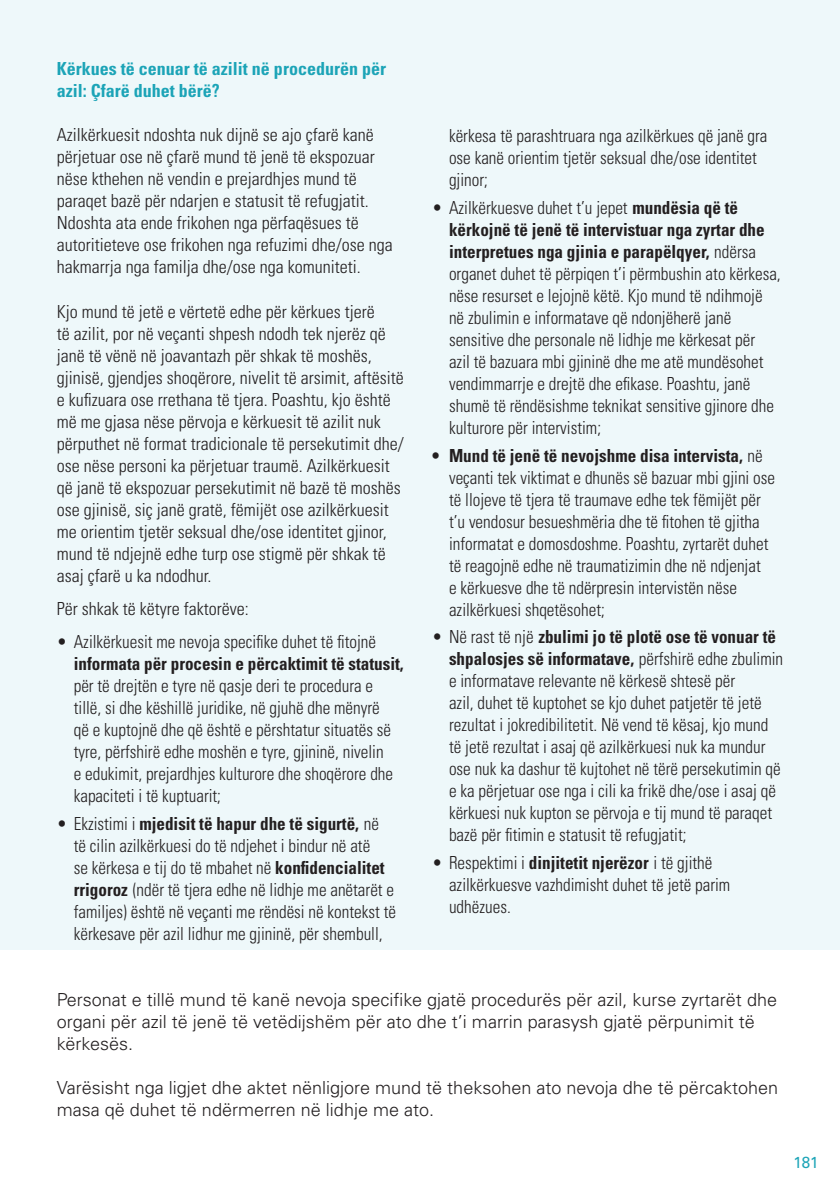
<style>
.page{position:relative;width:840px;height:1191px;background:#fff}
.page>*{position:absolute;margin:0;border:0;box-sizing:border-box;transform-origin:0 0}
.Nabrojuvanje_pozadin{font:300 condensed 18px/22px "Univers LT Std";color:#231f20;scale:.95 1}
.Nabrojuvanje_pozadin-2{font:300 condensed 18px/22px "Univers LT Std";color:#231f20}
.Body_Text{font:300 18px/22px "Univers LT Std";color:#231f20}
.heading_8{font:700 condensed 18px/22px "Univers LT Std";color:#1ca4b7}
.t1{font:16px "Univers LT Std";color:#1ca4b7;scale:.95 1}
.s1{font-weight:700}
</style>
<div class="page">
<div style="left:0;top:0;width:839px;height:949px;background:#eef8fa"></div>
<p class="heading_8" style="left:57px;top:58px;width:330px">Kërkues të cenuar të azilit në procedurën për azil: Çfarë duhet bërë?</p>
<p class="Nabrojuvanje_pozadin-2" style="left:57px;top:124px;width:337px">Azilkërkuesit ndoshta nuk dijnë se ajo çfarë kanë përjetuar ose në çfarë mund të jenë të ekspozuar nëse kthehen në vendin e prejardhjes mund të paraqet bazë për ndarjen e statusit të refugjatit.<br>Ndoshta ata ende frikohen nga përfaqësues të autoritieteve ose frikohen nga refuzimi dhe/ose nga hakmarrja nga familja dhe/ose nga komuniteti.</p>
<p class="Nabrojuvanje_pozadin-2" style="left:57px;top:300px;width:348px">Kjo mund të jetë e vërtetë edhe për kërkues tjerë<br>të azilit, por në veçanti shpesh ndodh tek njerëz që janë të vënë në joavantazh për shkak të moshës, gjinisë, gjendjes shoqërore, nivelit të arsimit, aftësitë e kufizuara ose rrethana të tjera. Poashtu, kjo është më me gjasa nëse përvoja e kërkuesit të azilit nuk përputhet në format tradicionale të persekutimit dhe/ ose nëse personi ka përjetuar traumë. Azilkërkuesit që janë të ekspozuar persekutimit në bazë të moshës ose gjinisë, siç janë gratë, fëmijët ose azilkërkuesit me orientim tjetër seksual dhe/ose identitet gjinor, mund të ndjejnë edhe turp ose stigmë për shkak të asaj çfarë u ka ndodhur.</p>
<p class="Nabrojuvanje_pozadin-2" style="left:57px;top:597px;width:193px">Për shkak të këtyre faktorëve:</p>
<p class="Nabrojuvanje_pozadin" style="left:74px;top:631px;width:348px;text-indent:-17px">• Azilkërkuesit me nevoja specifike duhet të fitojnë <span class="s1">informata për procesin e përcaktimit të statusit, </span>për të drejtën e tyre në qasje deri te procedura e tillë, si dhe këshillë juridike, në gjuhë dhe mënyrë<br>që e kuptojnë dhe që është e përshtatur situatës së tyre, përfshirë edhe moshën e tyre, gjininë, nivelin<br>e edukimit, prejardhjes kulturore dhe shoqërore dhe kapaciteti i të kuptuarit;</p>
<p class="Nabrojuvanje_pozadin" style="left:74px;top:812px;width:340px;text-indent:-17px">• Ekzistimi i <span class="s1">mjedisit të hapur dhe të sigurtë,</span> në<br>të cilin azilkërkuesi do të ndjehet i bindur në atë<br>se kërkesa e tij do të mbahet në <span class="s1">konfidencialitet rrigoroz</span> (ndër të tjera edhe në lidhje me anëtarët e familjes) është në veçanti me rëndësi në kontekst të kërkesave për azil lidhur me gjininë, për shembull,</p>
<p class="Nabrojuvanje_pozadin" style="left:449px;top:125px;width:336px">kërkesa të parashtruara nga azilkërkues që janë gra ose kanë orientim tjetër seksual dhe/ose identitet gjinor;</p>
<p class="Nabrojuvanje_pozadin" style="left:449px;top:196px;width:350px;text-indent:-17px">• Azilkërkuesve duhet t’u jepet <span class="s1">mundësia që të kërkojnë të jenë të intervistuar nga zyrtar dhe interpretues nga gjinia e parapëlqyer,</span> ndërsa organet duhet të përpiqen t’i përmbushin ato kërkesa, nëse resurset e lejojnë këtë. Kjo mund të ndihmojë në zbulimin e informatave që ndonjëherë janë sensitive dhe personale në lidhje me kërkesat për<br>azil të bazuara mbi gjininë dhe me atë mundësohet vendimmarrje e drejtë dhe efikase. Poashtu, janë shumë të rëndësishme teknikat sensitive gjinore dhe kulturore për intervistim;</p>
<p class="Nabrojuvanje_pozadin" style="left:449px;top:444px;width:344px;text-indent:-17px"><span class="s1">• Mund të jenë të nevojshme disa intervista,</span> në veçanti tek viktimat e dhunës së bazuar mbi gjini ose të llojeve të tjera të traumave edhe tek fëmijët për t’u vendosur besueshmëria dhe të fitohen të gjitha informatat e domosdoshme. Poashtu, zyrtarët duhet të reagojnë edhe në traumatizimin dhe në ndjenjat<br>e kërkuesve dhe të ndërpresin intervistën nëse azilkërkuesi shqetësohet;</p>
<p class="Nabrojuvanje_pozadin" style="left:449px;top:626px;width:353px;text-indent:-17px">• Në rast të një <span class="s1">zbulimi jo të plotë ose të vonuar të shpalosjes së informatave,</span> përfshirë edhe zbulimin e informatave relevante në kërkesë shtesë për<br>azil, duhet të kuptohet se kjo duhet patjetër të jetë rezultat i jokredibilitetit. Në vend të kësaj, kjo mund të jetë rezultat i asaj që azilkërkuesi nuk ka mundur ose nuk ka dashur të kujtohet në tërë persekutimin që e ka përjetuar ose nga i cili ka frikë dhe/ose i asaj që kërkuesi nuk kupton se përvoja e tij mund të paraqet bazë për fitimin e statusit të refugjatit;</p>
<p class="Nabrojuvanje_pozadin" style="left:449px;top:851px;width:297px;text-indent:-17px">• Respektimi i <span class="s1">dinjitetit njerëzor</span> i të gjithë azilkërkuesve vazhdimisht duhet të jetë parim udhëzues.</p>
<p class="Body_Text" style="left:57px;top:988px;width:721px">Personat e tillë mund të kanë nevoja specifike gjatë procedurës për azil, kurse zyrtarët dhe organi për azil të jenë të vetëdijshëm për ato dhe t’i marrin parasysh gjatë përpunimit të kërkesës.</p>
<p class="Body_Text" style="left:57px;top:1076px;width:722px">Varësisht nga ligjet dhe aktet nënligjore mund të theksohen ato nevoja dhe të përcaktohen masa që duhet të ndërmerren në lidhje me ato.</p>
<p class="t1" style="left:793px;top:1153px;width:28px">181</p>
</div>
